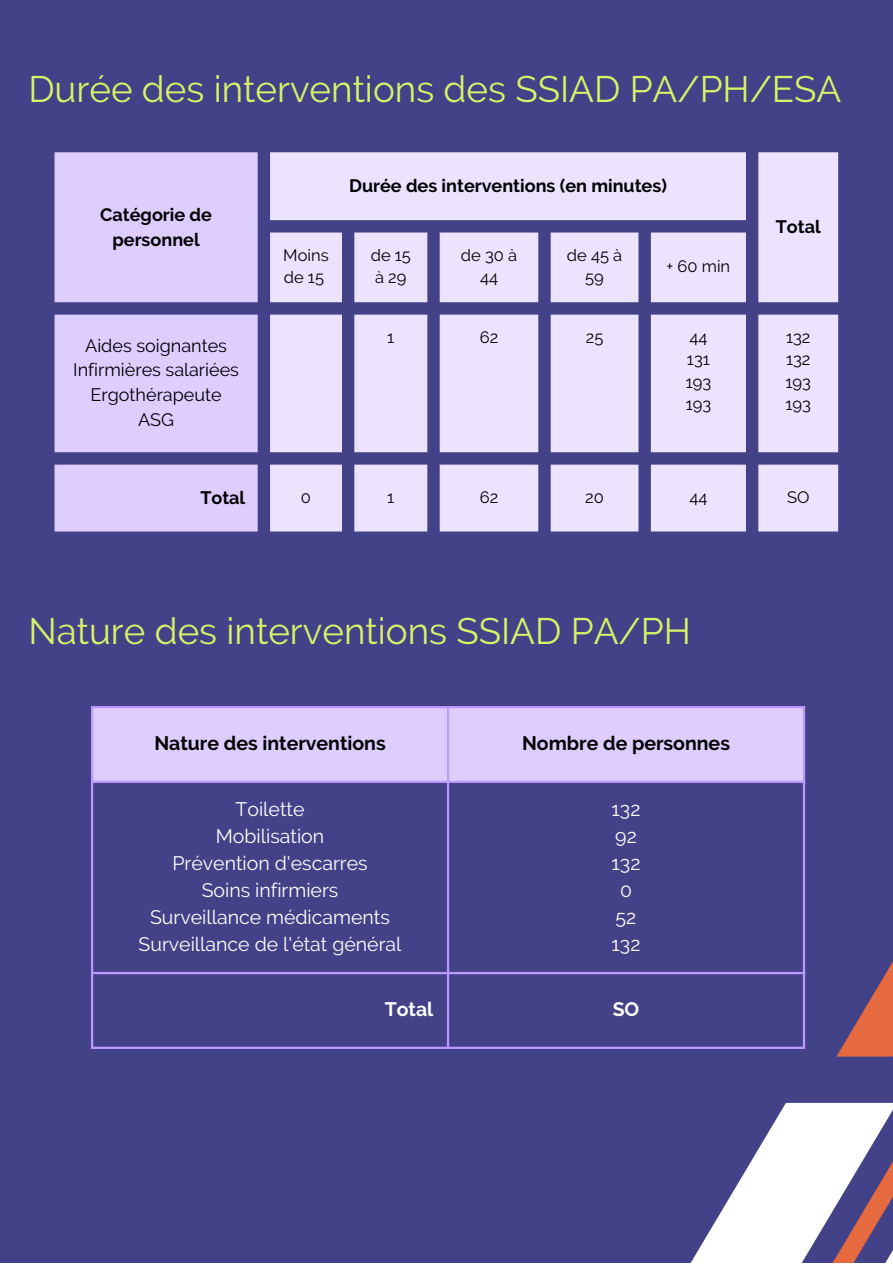
<style>
.page{position:relative;width:893px;height:1264px;background:#fff}
.page>*{position:absolute;margin:0;border:0;box-sizing:border-box;transform-origin:0 0}
.t1{font:36.75px "Raleway";color:#d8f366}
.t2{font:19.5px "Raleway";color:#fff}
.t3{font:700 19.5px "Raleway";color:#000}
.t4{font:700 19.5px "Raleway";color:#fff}
.t5{font:700 18px/24.8px "Raleway";color:#000;text-align:center}
.t6{font:18px "Raleway";color:#000}
.t7{font:16.5px/22.5px "Raleway";color:#000}
</style>
<div class="page">
<div style="left:0;top:0;width:892px;height:1262px;background:#434188"></div>
<svg style="left:54px;top:152px;width:204px;height:379px;fill:#decdff"></svg>
<svg style="left:270px;top:152px;width:568px;height:379px;fill:#ece3ff"></svg>
<div style="left:93px;top:708px;width:709px;height:72px;background:#decdff"></div>
<hr style="left:91px;top:708px;width:2px;height:338px;background:#b9f">
<hr style="left:447px;top:708px;width:2px;height:338px;background:#b9f">
<hr style="left:802px;top:708px;width:3px;height:338px;background:#b9f">
<hr style="left:91px;top:706px;width:714px;height:2px;background:#b9f">
<hr style="left:91px;top:780px;width:714px;height:3px;background:#b9f">
<hr style="left:91px;top:971px;width:714px;height:3px;background:#b9f">
<hr style="left:91px;top:1046px;width:714px;height:2px;background:#b9f">
<svg style="left:631px;top:906px;width:261px;height:356px"></svg>
<p class="t1" style="left:28px;top:68px;width:814px">Durée des interventions des SSIAD PA/PH/ESA</p>
<p class="t5" style="left:100px;top:202px;width:113px">Catégorie de personnel</p>
<p class="t6" style="left:85px;top:335px;width:143px">Aides soignantes</p>
<p class="t6" style="left:73px;top:359px;width:167px">Infirmières salariées</p>
<p class="t6" style="left:90px;top:384px;width:133px">Ergothérapeute</p>
<p class="t6" style="left:138px;top:409px;width:37px">ASG</p>
<p class="t5" style="left:349px;top:173px;width:319px">Durée des interventions (en minutes)</p>
<p class="t7" style="left:283px;top:243px;width:47px">Moins de 15</p>
<p class="t7" style="left:371px;top:243px;width:42px">de 15 à 29</p>
<p class="t7" style="left:461px;top:243px;width:58px;text-align:center">de 30 à<br>44</p>
<p class="t7" style="left:567px;top:243px;width:57px;text-align:center">de 45 à<br>59</p>
<p class="t7" style="left:666px;top:255px;width:65px">+ 60 min</p>
<p class="t7" style="left:387px;top:325px;width:9px">1</p>
<p class="t7" style="left:479px;top:325px;width:20px">62</p>
<p class="t7" style="left:585px;top:325px;width:19px">25</p>
<p class="t7" style="left:689px;top:325px;width:19px">44</p>
<p class="t7" style="left:687px;top:348px;width:24px">131</p>
<p class="t7" style="left:685px;top:370px;width:27px">193</p>
<p class="t7" style="left:685px;top:393px;width:27px">193</p>
<p class="t5" style="left:775px;top:214px;width:46px">Total</p>
<p class="t7" style="left:786px;top:325px;width:26px">132</p>
<p class="t7" style="left:786px;top:348px;width:26px">132</p>
<p class="t7" style="left:785px;top:370px;width:27px">193</p>
<p class="t7" style="left:785px;top:393px;width:27px">193</p>
<p class="t5" style="left:200px;top:485px;width:46px">Total</p>
<p class="t7" style="left:301px;top:486px;width:12px">0</p>
<p class="t7" style="left:387px;top:486px;width:9px">1</p>
<p class="t7" style="left:479px;top:486px;width:20px">62</p>
<p class="t7" style="left:585px;top:486px;width:20px">20</p>
<p class="t7" style="left:689px;top:486px;width:19px">44</p>
<p class="t7" style="left:787px;top:486px;width:24px">SO</p>
<p class="t1" style="left:28px;top:609px;width:664px">Nature des interventions SSIAD PA/PH</p>
<p class="t3" style="left:154px;top:731px;width:233px">Nature des interventions</p>
<p class="t3" style="left:522px;top:731px;width:209px">Nombre de personnes</p>
<p class="t2" style="left:235px;top:797px;width:70px">Toilette</p>
<p class="t2" style="left:216px;top:824px;width:110px">Mobilisation</p>
<p class="t2" style="left:172px;top:851px;width:197px">Prévention d'escarres</p>
<p class="t2" style="left:202px;top:878px;width:138px">Soins infirmiers</p>
<p class="t2" style="left:150px;top:905px;width:241px">Surveillance médicaments</p>
<p class="t2" style="left:139px;top:932px;width:264px">Surveillance de l'état général</p>
<p class="t2" style="left:611px;top:797px;width:30px">132</p>
<p class="t2" style="left:615px;top:824px;width:23px">92</p>
<p class="t2" style="left:611px;top:851px;width:30px">132</p>
<p class="t2" style="left:620px;top:878px;width:13px">0</p>
<p class="t2" style="left:615px;top:905px;width:22px">52</p>
<p class="t2" style="left:611px;top:932px;width:30px">132</p>
<p class="t4" style="left:384px;top:997px;width:50px">Total</p>
<p class="t4" style="left:612px;top:997px;width:28px">SO</p>
</div>
